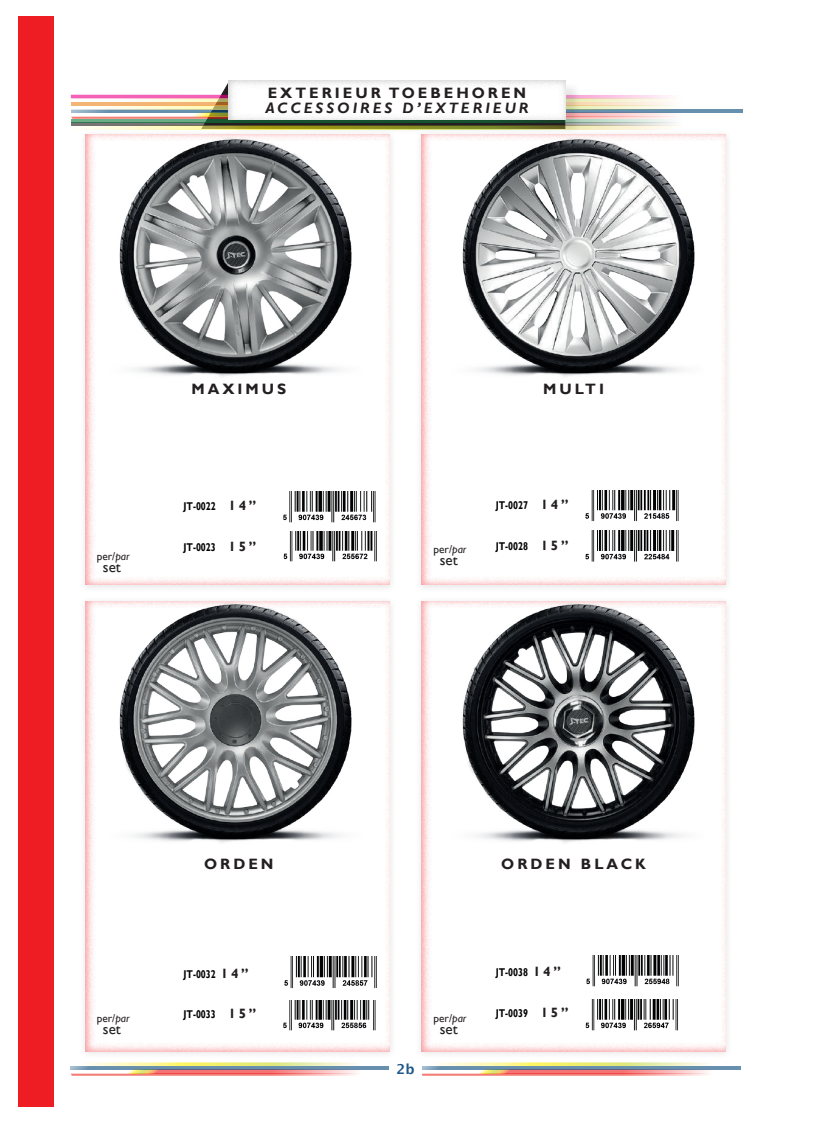
<style>
.page{position:relative;width:815px;height:1124px;background:#fff}
.page>*{position:absolute;margin:0;border:0;box-sizing:border-box;transform-origin:0 0}
.t1{font:700 15px "Gill Sans";letter-spacing:.2em;color:#231f20}
.t2{font:italic 700 15px "Gill Sans";letter-spacing:.2em;color:#231f20}
.t3{font:15px "Gill Sans";color:#231f20}
.t4{font:600 13.75px "Lucida Sans";color:#1e5889}
.t5{font:700 11.25px "Gill Sans";color:#000;scale:.8 1}
.t6{font:11.25px "Gill Sans";color:#231f20}
.s1{font-style:italic}
.s2{font-size:13.5px;color:#231f20}
</style>
<div class="page">
<svg style="left:71px;top:85px;width:672px;height:44px"></svg>
<svg style="left:71px;top:113px;width:671px;height:3px"></svg>
<svg style="left:71px;top:109px;width:671px;height:4px"></svg>
<svg style="left:71px;top:105px;width:671px;height:4px"></svg>
<hr style="left:71px;top:102px;width:672px;height:3px;background:#ec8922">
<svg style="left:71px;top:95px;width:671px;height:4px"></svg>
<div style="left:230px;top:82px;width:352px;height:53px;background:#231f20;opacity:.11"></div>
<div style="left:227px;top:79px;width:339px;height:42px;background:#231f20;opacity:.23"></div>
<svg style="left:71px;top:1072px;width:287px;height:3px"></svg>
<svg style="left:71px;top:1069px;width:318px;height:3px"></svg>
<svg style="left:71px;top:1065px;width:318px;height:4px"></svg>
<svg style="left:86px;top:1062px;width:270px;height:3px"></svg>
<div style="left:19px;top:16px;width:35px;height:1090px;background:#ee1d23"></div>
<svg style="left:422px;top:1072px;width:287px;height:3px"></svg>
<svg style="left:422px;top:1069px;width:318px;height:3px"></svg>
<svg style="left:422px;top:1065px;width:318px;height:4px"></svg>
<svg style="left:437px;top:1062px;width:270px;height:3px"></svg>
<div style="left:79px;top:129px;width:319px;height:464px;background:#fafafa"></div>
<div style="left:84px;top:135px;width:307px;height:451px;background:#ee1d23;opacity:.42"></div>
<div style="left:79px;top:595px;width:319px;height:464px;background:#fafafa"></div>
<div style="left:84px;top:601px;width:307px;height:451px;background:#ee1d23;opacity:.42"></div>
<div style="left:415px;top:129px;width:319px;height:464px;background:#fafafa"></div>
<div style="left:420px;top:135px;width:307px;height:451px;background:#ee1d23;opacity:.42"></div>
<div style="left:415px;top:595px;width:319px;height:464px;background:#fafafa"></div>
<div style="left:420px;top:601px;width:307px;height:451px;background:#ee1d23;opacity:.42"></div>
<div style="left:115px;top:371px;width:248px;height:36px;background:#fff"></div>
<img style="left:283px;top:491px;width:96px;height:32px">
<img style="left:283px;top:531px;width:96px;height:32px">
<div style="left:450px;top:371px;width:248px;height:36px;background:#fff"></div>
<img style="left:585px;top:490px;width:96px;height:32px">
<img style="left:585px;top:530px;width:96px;height:32px">
<div style="left:115px;top:845px;width:248px;height:36px;background:#fff"></div>
<img style="left:283px;top:956px;width:96px;height:32px">
<img style="left:283px;top:1000px;width:96px;height:32px">
<div style="left:450px;top:845px;width:248px;height:36px;background:#fff"></div>
<img style="left:585px;top:999px;width:96px;height:32px">
<img style="left:585px;top:955px;width:96px;height:32px">
<img style="left:451px;top:136px;width:256px;height:242px">
<img style="left:108px;top:136px;width:256px;height:242px">
<img style="left:108px;top:601px;width:256px;height:243px">
<img style="left:451px;top:601px;width:256px;height:243px">
<h1 class="t1" style="left:268px;top:84px;width:260px">EXTERIEUR TOEBEHOREN</h1>
<h1 class="t2" style="left:265px;top:99px;width:265px">ACCESSOIRES D’EXTERIEUR</h1>
<p class="t6" style="left:97px;top:549px;width:34px">per/<span class="s1">par</span></p>
<h1 class="t3" style="left:103px;top:558px;width:19px">set</h1>
<h1 class="t1" style="left:191px;top:380px;width:96px">MAXIMUS</h1>
<p class="t5" style="left:184px;top:500px;width:93px">JT-0022 <span class="s2">1 4 ”</span></p>
<p class="t5" style="left:184px;top:540px;width:93px">JT-0023 <span class="s2">1 5 ”</span></p>
<h1 class="t1" style="left:543px;top:380px;width:62px">MULTI</h1>
<p class="t6" style="left:434px;top:542px;width:34px">per/<span class="s1">par</span></p>
<h1 class="t3" style="left:440px;top:551px;width:19px">set</h1>
<p class="t5" style="left:496px;top:498px;width:93px">JT-0027 <span class="s2">1 4 ”</span></p>
<p class="t5" style="left:496px;top:539px;width:93px">JT-0028 <span class="s2">1 5 ”</span></p>
<p class="t6" style="left:97px;top:1011px;width:34px">per/<span class="s1">par</span></p>
<h1 class="t3" style="left:103px;top:1019px;width:19px">set</h1>
<h1 class="t1" style="left:204px;top:854px;width:71px">ORDEN</h1>
<p class="t5" style="left:184px;top:966px;width:83px">JT-0032 <span class="s2">1 4 ”</span></p>
<p class="t5" style="left:184px;top:1007px;width:93px">JT-0033 <span class="s2">1 5 ”</span></p>
<h1 class="t1" style="left:501px;top:854px;width:146px">ORDEN BLACK</h1>
<p class="t4" style="left:397px;top:1061px;width:19px">2b</p>
<p class="t6" style="left:434px;top:1011px;width:34px">per/<span class="s1">par</span></p>
<h1 class="t3" style="left:440px;top:1019px;width:19px">set</h1>
<p class="t5" style="left:496px;top:965px;width:83px">JT-0038 <span class="s2">1 4 ”</span></p>
<p class="t5" style="left:496px;top:1006px;width:93px">JT-0039 <span class="s2">1 5 ”</span></p>
</div>
